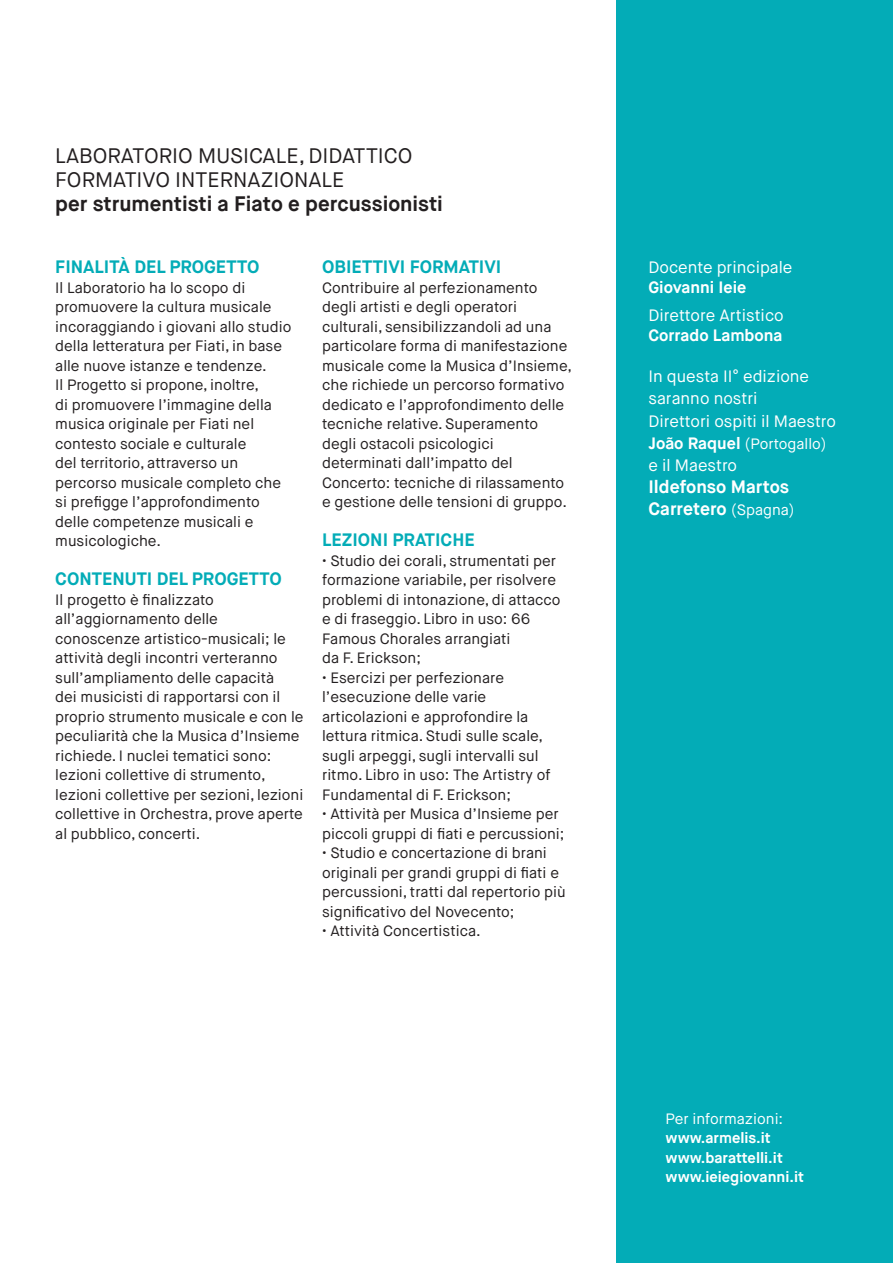
<style>
.page{position:relative;width:893px;height:1263px;background:#fff}
.page>*{position:absolute;margin:0;border:0;box-sizing:border-box;transform-origin:0 0}
.t1{font:21px/24px "Maison Neue";color:#231f20}
.t2{font:700 21px "Maison Neue";color:#231f20}
.t3{font:700 18px "Maison Neue";color:#03acb7}
.t4{font:700 18px/22px "Maison Neue";color:#fff}
.t5{font:16.5px/22px "Maison Neue";color:#fff}
.t6{font:700 16.5px "Maison Neue";color:#fff}
.t7{font:15px/19.5px "Maison Neue";color:#231f20}
.t8{font:700 15px/19.5px "Maison Neue";color:#fff}
.t9{font:15px "Maison Neue";color:#fff}
.s1{font-weight:700;font-size:16.5px}
.s2{font-weight:400;font-size:15px}
</style>
<div class="page">
<div style="left:617px;top:0;width:276px;height:1263px;background:#03acb7"></div>
<h1 class="t1" style="left:55px;top:144px;width:359px">LABORATORIO MUSICALE, DIDATTICO<br>FORMATIVO INTERNAZIONALE</h1>
<h1 class="t2" style="left:55px;top:190px;width:389px">per strumentisti a Fiato e percussionisti</h1>
<p class="t3" style="left:55px;top:256px;width:206px">FINALITÀ DEL PROGETTO</p>
<p class="t7" style="left:55px;top:278px;width:238px">Il Laboratorio ha lo scopo di promuovere la cultura musicale incoraggiando i giovani allo studio della letteratura per Fiati, in base alle nuove istanze e tendenze.<br>Il Progetto si propone, inoltre,<br>di promuovere l’immagine della musica originale per Fiati nel contesto sociale e culturale<br>del territorio, attraverso un percorso musicale completo che si prefigge l’approfondimento delle competenze musicali e musicologiche.</p>
<p class="t3" style="left:55px;top:568px;width:228px">CONTENUTI DEL PROGETTO</p>
<p class="t7" style="left:55px;top:590px;width:250px">Il progetto è finalizzato all’aggiornamento delle conoscenze artistico-musicali; le attività degli incontri verteranno sull’ampliamento delle capacità<br>dei musicisti di rapportarsi con il proprio strumento musicale e con le peculiarità che la Musica d’Insieme richiede. I nuclei tematici sono: lezioni collettive di strumento, lezioni collettive per sezioni, lezioni collettive in Orchestra, prove aperte al pubblico, concerti.</p>
<p class="t3" style="left:322px;top:256px;width:181px">OBIETTIVI FORMATIVI</p>
<p class="t7" style="left:322px;top:278px;width:251px">Contribuire al perfezionamento degli artisti e degli operatori culturali, sensibilizzandoli ad una particolare forma di manifestazione musicale come la Musica d’Insieme, che richiede un percorso formativo dedicato e l’approfondimento delle tecniche relative. Superamento degli ostacoli psicologici determinati dall’impatto del Concerto: tecniche di rilassamento e gestione delle tensioni di gruppo.</p>
<p class="t3" style="left:322px;top:529px;width:154px">LEZIONI PRATICHE</p>
<p class="t7" style="left:322px;top:551px;width:240px">• Studio dei corali, strumentati per formazione variabile, per risolvere problemi di intonazione, di attacco e di fraseggio. Libro in uso: 66<br>Famous Chorales arrangiati<br>da F. Erickson;</p>
<p class="t7" style="left:322px;top:668px;width:230px">• Esercizi per perfezionare l’esecuzione delle varie articolazioni e approfondire la lettura ritmica. Studi sulle scale, sugli arpeggi, sugli intervalli sul ritmo. Libro in uso: The Artistry of<br>Fundamental di F. Erickson;</p>
<p class="t7" style="left:322px;top:805px;width:244px">• Attività per Musica d’Insieme per piccoli gruppi di fiati e percussioni;</p>
<p class="t7" style="left:322px;top:844px;width:245px">• Studio e concertazione di brani originali per grandi gruppi di fiati e percussioni, tratti dal repertorio più significativo del Novecento;</p>
<p class="t7" style="left:322px;top:922px;width:160px">• Attività Concertistica.</p>
<p class="t5" style="left:648px;top:257px;width:146px">Docente principale</p>
<p class="t6" style="left:648px;top:277px;width:99px">Giovanni Ieie</p>
<p class="t5" style="left:648px;top:305px;width:137px">Direttore Artistico</p>
<p class="t6" style="left:648px;top:325px;width:136px">Corrado Lambona</p>
<p class="t5" style="left:648px;top:366px;width:189px">In questa II° edizione saranno nostri<br>Direttori ospiti il Maestro</p>
<p class="t9" style="left:648px;top:434px;width:180px"><span class="s1">João Raquel</span> (Portogallo)</p>
<p class="t5" style="left:648px;top:454px;width:90px">e il Maestro</p>
<p class="t4" style="left:648px;top:476px;width:148px">Ildefonso Martos<br>Carretero <span class="s2">(Spagna)</span></p>
<p class="t9" style="left:665px;top:1109px;width:119px">Per informazioni:</p>
<p class="t8" style="left:665px;top:1128px;width:140px">www.armelis.it www.barattelli.it www.ieiegiovanni.it</p>
</div>
